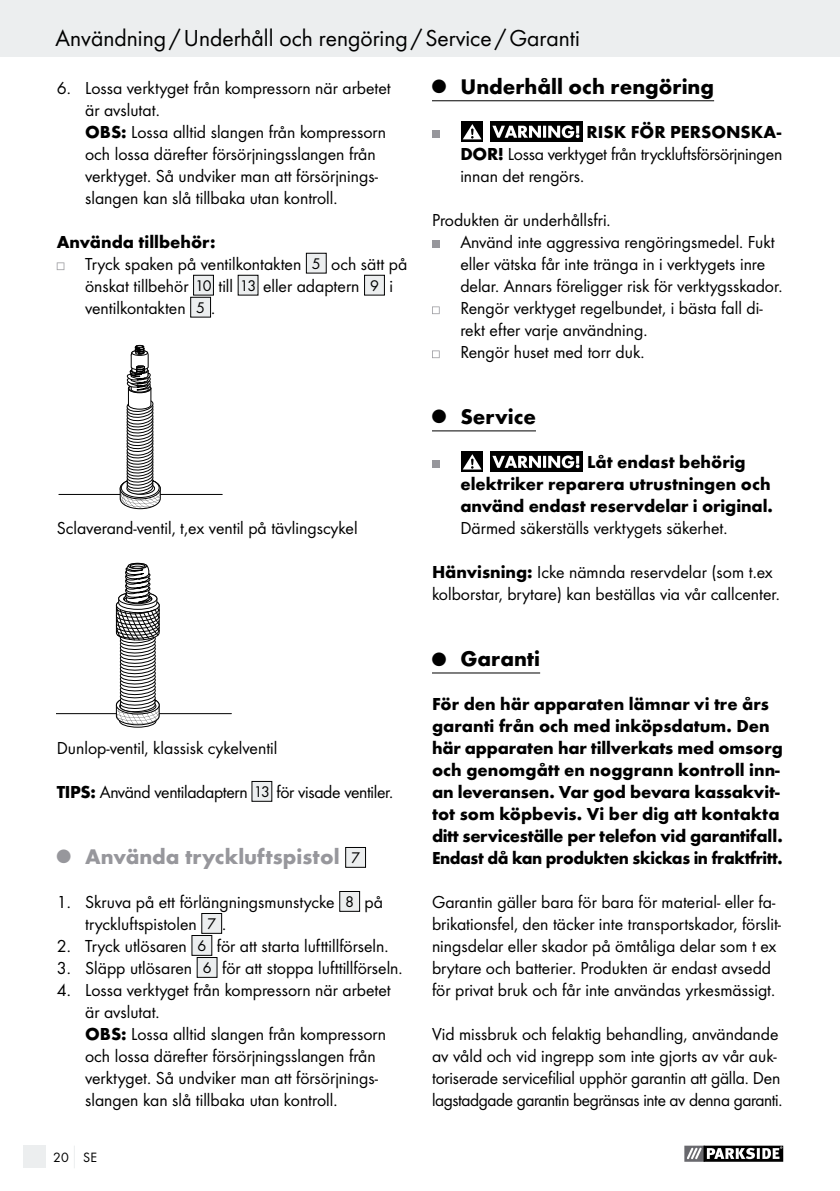
<style>
.page{position:relative;width:840px;height:1191px;background:#fff}
.page>*{position:absolute;margin:0;border:0;box-sizing:border-box;transform-origin:0 0}
.t1{font:24px "Futura Boo";color:#000}
.t2{font:700 22px "Futura";color:#000}
.t3{font:700 22px "Futura";color:#97979c}
.t4{font:18px/22px "Futura Boo";color:#000}
.t5{font:700 18px/22px "Futura";color:#000}
.t6{font:18px/22px "Futura Boo";letter-spacing:-.02em;color:#000}
.t7{font:14px "Futura Boo";color:#000}
.s1{font-family:"Futura";font-weight:700}
.s2{font-size:16px}
.s3{font-family:"Futura Boo";font-weight:400;font-size:16px;color:#000}
.s4{font-family:"European Pi Three";font-weight:400;font-size:14px}
</style>
<div class="page">
<div style="left:0;top:0;width:839px;height:57px;background:#eceeef"></div>
<hr style="left:839px;top:0;width:1px;height:57px;background:#eceeef">
<div style="left:23px;top:1145px;width:22px;height:23px;background:#eceeef"></div>
<svg style="left:74px;top:1146px;width:1px;height:22px"></svg>
<svg style="left:684px;top:1145px;width:99px;height:17px"></svg>
<svg style="left:684px;top:1145px;width:98px;height:16px"></svg>
<svg style="left:57px;top:262px;width:7px;height:8px"></svg>
<div style="left:306px;top:253px;width:20px;height:20px;background:#eceeef"></div>
<div style="left:306px;top:253px;width:20px;height:21px;border:1px solid #000"></div>
<div style="left:193px;top:275px;width:20px;height:20px;background:#eceeef"></div>
<div style="left:193px;top:275px;width:21px;height:21px;border:1px solid #000"></div>
<div style="left:238px;top:275px;width:20px;height:20px;background:#eceeef"></div>
<div style="left:364px;top:275px;width:20px;height:20px;background:#eceeef"></div>
<div style="left:364px;top:275px;width:20px;height:21px;border:1px solid #000"></div>
<div style="left:190px;top:297px;width:20px;height:20px;background:#eceeef"></div>
<div style="left:190px;top:297px;width:21px;height:21px;border:1px solid #000"></div>
<hr style="left:59px;top:494px;width:163px;height:1px;background:#000">
<svg style="left:120px;top:345px;width:40px;height:164px"></svg>
<hr style="left:57px;top:713px;width:174px;height:1px;background:#000">
<div style="left:119px;top:715px;width:37px;height:12px;background:#191919;border-radius:50%"></div>
<div style="left:119px;top:714px;width:37px;height:13px;border:1px solid #000;border-radius:50%"></div>
<svg style="left:116px;top:563px;width:43px;height:162px"></svg>
<div style="left:252px;top:781px;width:20px;height:20px;background:#eceeef"></div>
<div style="left:251px;top:781px;width:21px;height:21px;border:1px solid #000"></div>
<div style="left:345px;top:847px;width:20px;height:20px;background:#eceeef"></div>
<div style="left:345px;top:847px;width:21px;height:21px;border:1px solid #000"></div>
<div style="left:339px;top:891px;width:20px;height:20px;background:#eceeef"></div>
<div style="left:339px;top:891px;width:21px;height:21px;border:1px solid #000"></div>
<div style="left:202px;top:913px;width:19px;height:20px;background:#eceeef"></div>
<div style="left:201px;top:913px;width:21px;height:21px;border:1px solid #000"></div>
<div style="left:192px;top:935px;width:20px;height:20px;background:#eceeef"></div>
<div style="left:191px;top:935px;width:21px;height:21px;border:1px solid #000"></div>
<div style="left:197px;top:957px;width:20px;height:20px;background:#eceeef"></div>
<div style="left:196px;top:957px;width:21px;height:21px;border:1px solid #000"></div>
<hr style="left:432px;top:100px;width:281px;height:1px;background:#000">
<hr style="left:432px;top:430px;width:103px;height:1px;background:#000">
<hr style="left:432px;top:672px;width:108px;height:1px;background:#000">
<div style="left:432px;top:130px;width:7px;height:8px;background:#97979c"></div>
<div style="left:489px;top:121px;width:93px;height:21px;background:#000"></div>
<svg style="left:461px;top:121px;width:22px;height:21px"></svg>
<svg style="left:462px;top:124px;width:19px;height:15px"></svg>
<svg style="left:492px;top:125px;width:87px;height:13px"></svg>
<div style="left:432px;top:240px;width:7px;height:8px;background:#97979c"></div>
<svg style="left:432px;top:306px;width:7px;height:8px"></svg>
<svg style="left:432px;top:350px;width:7px;height:8px"></svg>
<div style="left:432px;top:460px;width:7px;height:8px;background:#97979c"></div>
<div style="left:489px;top:451px;width:93px;height:21px;background:#000"></div>
<svg style="left:461px;top:451px;width:22px;height:21px"></svg>
<svg style="left:462px;top:454px;width:19px;height:15px"></svg>
<svg style="left:492px;top:455px;width:87px;height:13px"></svg>
<h1 class="t1" style="left:56px;top:24px;width:525px">Användning/Underhåll och rengöring/Service /Garanti</h1>
<p class="t4" style="left:85px;top:77px;width:307px;text-indent:-28px">6. Lossa verktyget från kompressorn när arbetet är avslutat.<br><span class="s1">OBS:</span> Lossa alltid slangen från kompressorn och lossa därefter försörjningsslangen från verktyget. Så undviker man att försörjnings&shy;slangen kan slå tillbaka utan kontroll.</p>
<p class="t5" style="left:57px;top:231px;width:160px">Använda tillbehör:</p>
<p class="t4" style="left:85px;top:253px;width:323px">Tryck spaken på ventilkontakten <span class="s2">5</span> och sätt på önskat tillbehör <span class="s2">10</span> till <span class="s2">13</span> eller adaptern <span class="s2">9</span> i ventilkontakten <span class="s2">5</span> .</p>
<p class="t2" style="left:432px;top:73px;width:283px"><sup>Q</sup> Underhåll och rengöring</p>
<p class="t5" style="left:586px;top:121px;width:196px">RISK FÖR PERSONSKA-</p>
<p class="t6" style="left:460px;top:143px;width:323px"><span class="s1">DOR!</span> Lossa verktyget från tryckluftsförsörjningen innan det rengörs.</p>
<p class="t4" style="left:460px;top:209px;width:323px;text-indent:-28px">Produkten är underhållsfri.<br>Använd inte aggressiva rengöringsmedel. Fukt eller vätska får inte tränga in i verktygets inre delar. Annars föreligger risk för verktygsskador.<br>Rengör verktyget regelbundet, i bästa fall di&shy;rekt efter varje användning.<br>Rengör huset med torr duk.</p>
<p class="t4" style="left:57px;top:517px;width:302px">Sclaverand-ventil, t,ex ventil på tävlingscykel</p>
<p class="t4" style="left:57px;top:737px;width:222px">Dunlop-ventil, klassisk cykelventil</p>
<p class="t6" style="left:57px;top:781px;width:338px"><span class="s1">TIPS:</span> Använd ventiladaptern <span class="s2">13</span> för visade ventiler.</p>
<p class="t3" style="left:57px;top:843px;width:304px"><sup>Q</sup> Använda tryckluftspistol <span class="s3">7</span></p>
<p class="t4" style="left:85px;top:891px;width:299px;text-indent:-28px">1. Skruva på ett förlängningsmunstycke <span class="s2">8</span> på tryckluftspistolen <span class="s2">7</span> .</p>
<p class="t4" style="left:57px;top:935px;width:333px">2. Tryck utlösaren <span class="s2">6</span> för att starta lufttillförseln.</p>
<p class="t4" style="left:57px;top:957px;width:347px">3. Släpp utlösaren <span class="s2">6</span> för att stoppa lufttillförseln.</p>
<p class="t4" style="left:85px;top:979px;width:307px;text-indent:-28px">4. Lossa verktyget från kompressorn när arbetet är avslutat.<br><span class="s1">OBS:</span> Lossa alltid slangen från kompressorn och lossa därefter försörjningsslangen från verktyget. Så undviker man att försörjnings&shy;slangen kan slå tillbaka utan kontroll.</p>
<p class="t7" style="left:53px;top:1149px;width:45px">20 SE</p>
<p class="t2" style="left:432px;top:403px;width:105px"><sup>Q</sup> Service</p>
<p class="t5" style="left:460px;top:451px;width:314px;text-indent:127px">Låt endast behörig elektriker reparera utrustningen och använd endast reservdelar i original.</p>
<p class="t4" style="left:460px;top:517px;width:268px">Därmed säkerställs verktygets säkerhet.</p>
<p class="t4" style="left:432px;top:561px;width:349px"><span class="s1">Hänvisning:</span> Icke nämnda reservdelar (som t.ex kolborstar, brytare) kan beställas via vår callcenter.</p>
<p class="t2" style="left:432px;top:645px;width:110px"><span class="s4">Q</span> Garanti</p>
<p class="t5" style="left:432px;top:693px;width:352px">För den här apparaten lämnar vi tre års garanti från och med inköpsdatum. Den här apparaten har tillverkats med omsorg och genomgått en noggrann kontroll inn&shy;an leveransen. Var god bevara kassakvit&shy;tot som köpbevis. Vi ber dig att kontakta ditt serviceställe per telefon vid garantifall.<br>Endast då kan produkten skickas in fraktfritt.</p>
<p class="t4" style="left:432px;top:891px;width:350px">Garantin gäller bara för bara för material- eller fa&shy;brikationsfel, den täcker inte transportskador, förslit&shy;ningsdelar eller skador på ömtåliga delar som t ex brytare och batterier. Produkten är endast avsedd för privat bruk och får inte användas yrkesmässigt.</p>
<p class="t4" style="left:432px;top:1023px;width:351px">Vid missbruk och felaktig behandling, användande av våld och vid ingrepp som inte gjorts av vår auk&shy;toriserade servicefilial upphör garantin att gälla. Den lagstadgade garantin begränsas inte av denna garanti.</p>
</div>
